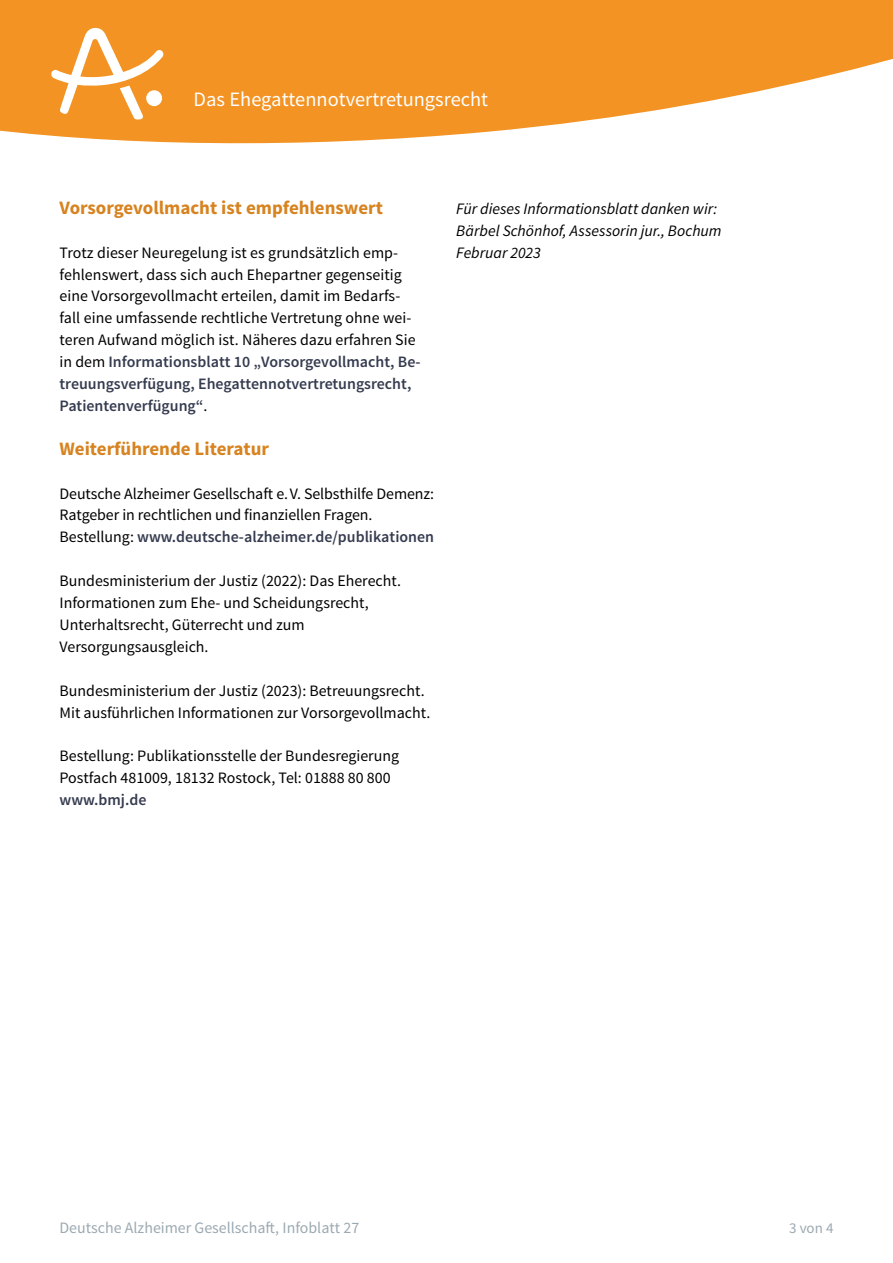
<style>
.page{position:relative;width:893px;height:1263px;background:#fff}
.page>*{position:absolute;margin:0;border:0;box-sizing:border-box;transform-origin:0 0}
.t1{font:20.4px "Source Sans Pro";color:#fff}
.Zwischenüberschrift{font:700 18.9px "Source Sans Pro";color:#d78320}
.Literatur{font:15.9px/21.9px "Source Sans Pro";color:#000}
.fließtext_ohne-Absta{font:15.9px/21.9px "Source Sans Pro";letter-spacing:.005em;color:#000}
.autor_ohne{font:italic 15.9px "Source Sans Pro";color:#000}
.t2{font:15.9px "Source Sans Pro";color:#9ca9b1}
.t3{font:15px "Source Sans Pro";color:#9ca9b1}
.s1{font-weight:600;color:#363c50}
</style>
<div class="page">
<svg style="left:0;top:0;width:893px;height:143px;fill:#f39323"></svg>
<svg style="left:51px;top:28px;width:112px;height:92px"></svg>
<p class="t1" style="left:193px;top:87px;width:296px">Das Ehegattennotvertretungsrecht</p>
<p class="Zwischenüberschrift" style="left:60px;top:195px;width:325px">Vorsorgevollmacht ist empfehlenswert</p>
<p class="fließtext_ohne-Absta" style="left:60px;top:242px;width:363px">Trotz dieser Neuregelung ist es grundsätzlich emp&shy;fehlenswert, dass sich auch Ehepartner gegenseitig eine Vorsorgevollmacht erteilen, damit im Bedarfs&shy;fall eine umfassende rechtliche Vertretung ohne wei&shy;teren Aufwand möglich ist. Näheres dazu erfahren Sie in dem <span class="s1">Informationsblatt 10 „Vorsorgevollmacht, Be&shy;treuungsverfügung, Ehegattennotvertretungsrecht, Patientenverfügung“</span>.</p>
<p class="Zwischenüberschrift" style="left:60px;top:436px;width:211px">Weiterführende Literatur</p>
<p class="Literatur" style="left:60px;top:483px;width:376px">Deutsche Alzheimer Gesellschaft e.V. Selbsthilfe Demenz:<br>Ratgeber in rechtlichen und finanziellen Fragen.<br>Bestellung: <span class="s1">www.deutsche-alzheimer.de/publikationen</span></p>
<p class="Literatur" style="left:60px;top:570px;width:343px">Bundesministerium der Justiz (2022): Das Eherecht.<br>Informationen zum Ehe- und Scheidungsrecht, Unterhaltsrecht, Güterrecht und zum Versorgungsausgleich.</p>
<p class="Literatur" style="left:60px;top:680px;width:372px">Bundesministerium der Justiz (2023): Betreuungsrecht.<br>Mit ausführlichen Informationen zur Vorsorgevollmacht.</p>
<p class="Literatur" style="left:60px;top:745px;width:341px">Bestellung: Publikationsstelle der Bundesregierung<br>Postfach 481009, 18132 Rostock, Tel: 01888 80 800 <span class="s1">www.bmj.de</span></p>
<p class="autor_ohne" style="left:456px;top:199px;width:262px">Für dieses Informationsblatt danken wir:</p>
<p class="autor_ohne" style="left:456px;top:221px;width:267px">Bärbel Schönhof, Assessorin jur., Bochum</p>
<p class="autor_ohne" style="left:456px;top:242px;width:86px">Februar 2023</p>
<p class="t2" style="left:60px;top:1218px;width:301px">Deutsche Alzheimer Gesellschaft, Infoblatt 27</p>
<p class="t3" style="left:789px;top:1219px;width:46px">3 von 4</p>
</div>
